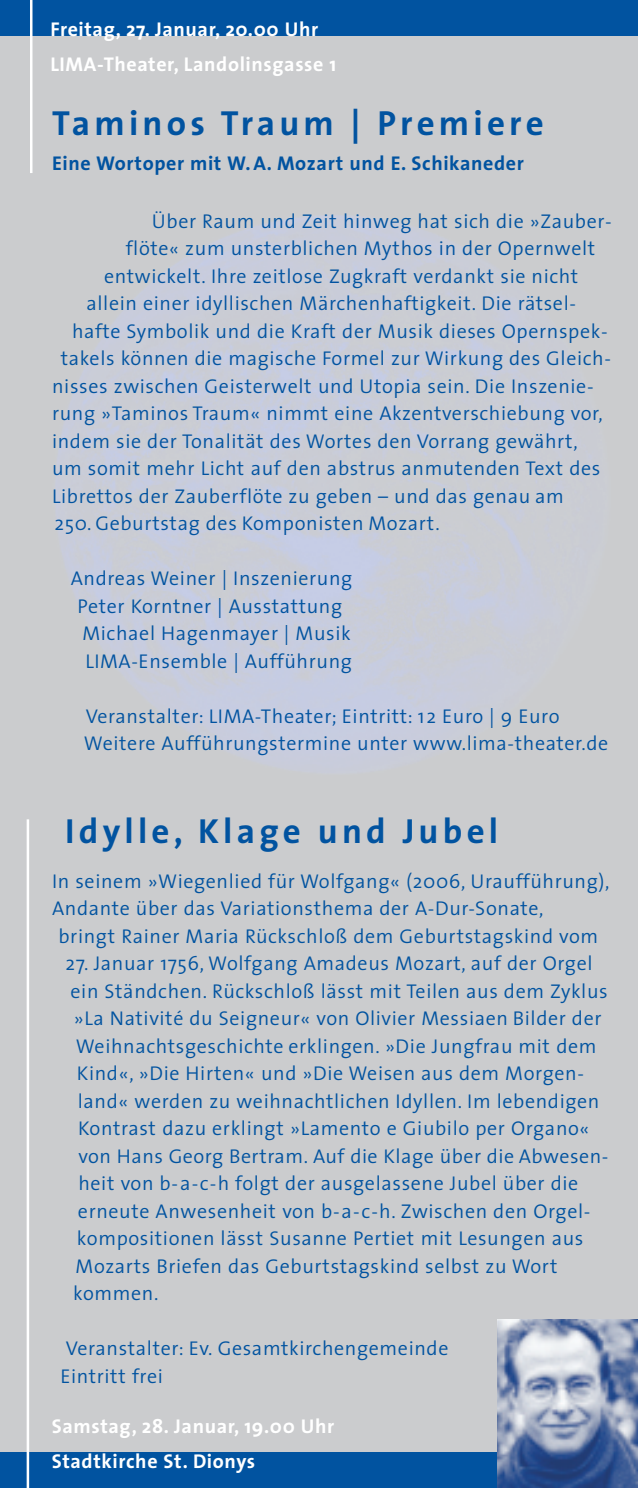
<style>
.page{position:relative;width:638px;height:1488px;background:#fff}
.page>*{position:absolute;margin:0;border:0;box-sizing:border-box;transform-origin:0 0}
.t1{font:700 35px "The Sans";letter-spacing:.12em;color:#0153a0}
.t2{font:300 20px/27.5px "The Sans";letter-spacing:.03em;color:#0153a0}
.t3{font:700 20px/35px "The Sans";letter-spacing:.03em;color:#fff}
.t4{font:700 20px "The Sans";letter-spacing:.03em;color:#0153a0}
</style>
<div class="page">
<div style="left:0;top:0;width:638px;height:1477px;background:#cbccce"></div>
<img style="left:55px;top:215px;width:537px;height:558px">
<div style="left:0;top:0;width:638px;height:36px;background:#0153a0"></div>
<hr style="left:30px;top:0;width:2px;height:173px;background:#fff">
<div style="left:0;top:1452px;width:638px;height:35px;background:#0153a0"></div>
<img style="left:497px;top:1319px;width:141px;height:168px">
<hr style="left:27px;top:819px;width:2px;height:668px;background:#fff">
<p class="t3" style="left:50px;top:14px;width:287px">Freitag, 27. Januar, 20.00 Uhr<br>LIMA-Theater, Landolinsgasse 1</p>
<h1 class="t1" style="left:52px;top:110px;width:493px">Taminos Traum | Premiere</h1>
<p class="t4" style="left:52px;top:155px;width:473px">Eine Wortoper mit W. A. Mozart und E. Schikaneder</p>
<p class="t2" style="left:152px;top:209px;width:461px">Über Raum und Zeit hinweg hat sich die »Zauber-</p>
<p class="t2" style="left:126px;top:237px;width:471px">flöte« zum unsterblichen Mythos in der Opernwelt</p>
<p class="t2" style="left:104px;top:264px;width:475px">entwickelt. Ihre zeitlose Zugkraft verdankt sie nicht</p>
<p class="t2" style="left:86px;top:292px;width:491px">allein einer idyllischen Märchenhaftigkeit. Die rätsel-</p>
<p class="t2" style="left:72px;top:319px;width:537px">hafte Symbolik und die Kraft der Musik dieses Opernspek-</p>
<p class="t2" style="left:61px;top:347px;width:551px">takels können die magische Formel zur Wirkung des Gleich-</p>
<p class="t2" style="left:52px;top:374px;width:543px">nisses zwischen Geisterwelt und Utopia sein. Die Inszenie-</p>
<p class="t2" style="left:52px;top:402px;width:552px">rung »Taminos Traum« nimmt eine Akzentverschiebung vor,</p>
<p class="t2" style="left:52px;top:429px;width:527px">indem sie der Tonalität des Wortes den Vorrang gewährt,</p>
<p class="t2" style="left:52px;top:457px;width:550px">um somit mehr Licht auf den abstrus anmutenden Text des</p>
<p class="t2" style="left:52px;top:484px;width:513px">Librettos der Zauberflöte zu geben – und das genau am</p>
<p class="t2" style="left:55px;top:512px;width:386px">250. Geburtstag des Komponisten Mozart.</p>
<p class="t2" style="left:71px;top:567px;width:283px">Andreas Weiner | Inszenierung</p>
<p class="t2" style="left:77px;top:594px;width:266px">Peter Korntner | Ausstattung</p>
<p class="t2" style="left:82px;top:622px;width:270px">Michael Hagenmayer | Musik</p>
<p class="t2" style="left:85px;top:649px;width:268px">LIMA-Ensemble | Aufführung</p>
<p class="t2" style="left:84px;top:704px;width:526px">Veranstalter: LIMA-Theater; Eintritt: 12 Euro | 9 Euro<br>Weitere Aufführungstermine unter www.lima-theater.de</p>
<h1 class="t1" style="left:65px;top:818px;width:434px">Idylle, Klage und Jubel</h1>
<p class="t2" style="left:52px;top:869px;width:559px">In seinem »Wiegenlied für Wolfgang« (2006, Uraufführung),</p>
<p class="t2" style="left:52px;top:897px;width:493px">Andante über das Variationsthema der A-Dur-Sonate,</p>
<p class="t2" style="left:58px;top:924px;width:541px">bringt Rainer Maria Rückschloß dem Geburtstagskind vom</p>
<p class="t2" style="left:65px;top:952px;width:528px">27. Januar 1756, Wolfgang Amadeus Mozart, auf der Orgel</p>
<p class="t2" style="left:70px;top:979px;width:538px">ein Ständchen. Rückschloß lässt mit Teilen aus dem Zyklus</p>
<p class="t2" style="left:74px;top:1007px;width:529px">»La Nativité du Seigneur« von Olivier Messiaen Bilder der</p>
<p class="t2" style="left:76px;top:1034px;width:522px">Weihnachtsgeschichte erklingen. »Die Jungfrau mit dem</p>
<p class="t2" style="left:77px;top:1062px;width:508px">Kind«, »Die Hirten« und »Die Weisen aus dem Morgen-</p>
<p class="t2" style="left:78px;top:1089px;width:523px">land« werden zu weihnachtlichen Idyllen. Im lebendigen</p>
<p class="t2" style="left:78px;top:1117px;width:512px">Kontrast dazu erklingt »Lamento e Giubilo per Organo«</p>
<p class="t2" style="left:79px;top:1144px;width:531px">von Hans Georg Bertram. Auf die Klage über die Abwesen-</p>
<p class="t2" style="left:78px;top:1172px;width:501px">heit von b-a-c-h folgt der ausgelassene Jubel über die</p>
<p class="t2" style="left:78px;top:1199px;width:514px">erneute Anwesenheit von b-a-c-h. Zwischen den Orgel-</p>
<p class="t2" style="left:77px;top:1227px;width:508px">kompositionen lässt Susanne Pertiet mit Lesungen aus</p>
<p class="t2" style="left:76px;top:1254px;width:483px">Mozarts Briefen das Geburtstagskind selbst zu Wort</p>
<p class="t2" style="left:73px;top:1282px;width:87px">kommen.</p>
<p class="t2" style="left:60px;top:1337px;width:389px">Veranstalter: Ev. Gesamtkirchengemeinde<br>Eintritt frei</p>
<p class="t3" style="left:52px;top:1410px;width:284px">Samstag, 28. Januar, 19.00 Uhr<br>Stadtkirche St. Dionys</p>
</div>
